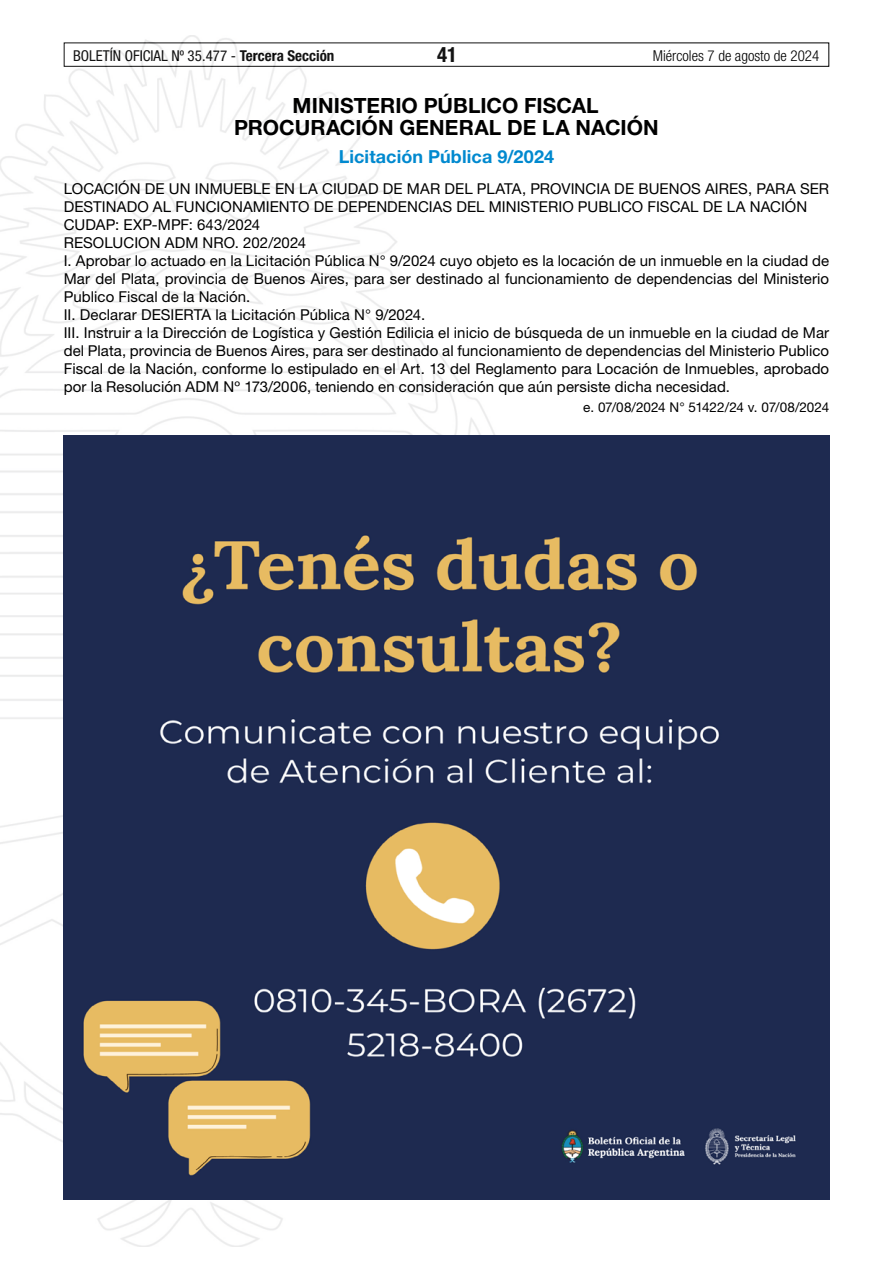
<style>
.page{position:relative;width:893px;height:1263px;background:#fff}
.page>*{position:absolute;margin:0;border:0;box-sizing:border-box;transform-origin:0 0}
.t1{font:700 21px/22.5px "Helvetica Neue LT Std";color:#000}
.t2{font:700 condensed 21px "Helvetica Neue LT Std";color:#000}
.t3{font:700 18px "Helvetica Neue LT Std";letter-spacing:.005em;color:#0089cf}
.t4{font:15px/18px "Helvetica Neue LT Std";letter-spacing:.005em;color:#000}
.t5{font:condensed 15px "Helvetica Neue LT Std";color:#000}
.t6{font:300 condensed 15px "Helvetica Neue LT Std";color:#000}
.t7{font:13.5px "Helvetica Neue LT Std";letter-spacing:-.005em;color:#000}
.s1{font-weight:700}
.s2{color:#fff}
</style>
<div class="page">
<div style="left:64px;top:43px;width:765px;height:24px;border:1px solid #000"></div>
<img style="left:0;top:35px;width:569px;height:1211px">
<img style="left:64px;top:436px;width:765px;height:763px">
<p class="t5" style="left:73px;top:47px;width:263px">BOLETÍN OFICIAL Nº 35.477 - <span class="s1">Tercera Sección</span></p>
<h1 class="t2" style="left:437px;top:42px;width:22px">41</h1>
<p class="t6" style="left:653px;top:47px;width:168px">Miércoles 7 de agosto de 2024</p>
<h1 class="t1" style="left:234px;top:94px;width:426px;text-indent:58px">MINISTERIO PÚBLICO FISCAL <span class="s2">-<br></span>PROCURACIÓN GENERAL DE LA NACIÓN</h1>
<p class="t3" style="left:339px;top:146px;width:217px">Licitación Pública 9/2024</p>
<p class="t4" style="left:64px;top:180px;width:767px">LOCACIÓN DE UN INMUEBLE EN LA CIUDAD DE MAR DEL PLATA, PROVINCIA DE BUENOS AIRES, PARA SER DESTINADO AL FUNCIONAMIENTO DE DEPENDENCIAS DEL MINISTERIO PUBLICO FISCAL DE LA NACIÓN CUDAP: EXP-MPF: 643/2024<br>RESOLUCION ADM NRO. 202/2024<br>I. Aprobar lo actuado en la Licitación Pública N° 9/2024 cuyo objeto es la locación de un inmueble en la ciudad de Mar del Plata, provincia de Buenos Aires, para ser destinado al funcionamiento de dependencias del Ministerio Publico Fiscal de la Nación.<br>II. Declarar DESIERTA la Licitación Pública N° 9/2024.<br>III. Instruir a la Dirección de Logística y Gestión Edilicia el inicio de búsqueda de un inmueble en la ciudad de Mar del Plata, provincia de Buenos Aires, para ser destinado al funcionamiento de dependencias del Ministerio Publico Fiscal de la Nación, conforme lo estipulado en el Art. 13 del Reglamento para Locación de Inmuebles, aprobado por la Resolución ADM Nº 173/2006, teniendo en consideración que aún persiste dicha necesidad.</p>
<p class="t7" style="left:583px;top:399px;width:247px">e. 07/08/2024 N° 51422/24 v. 07/08/2024</p>
</div>
